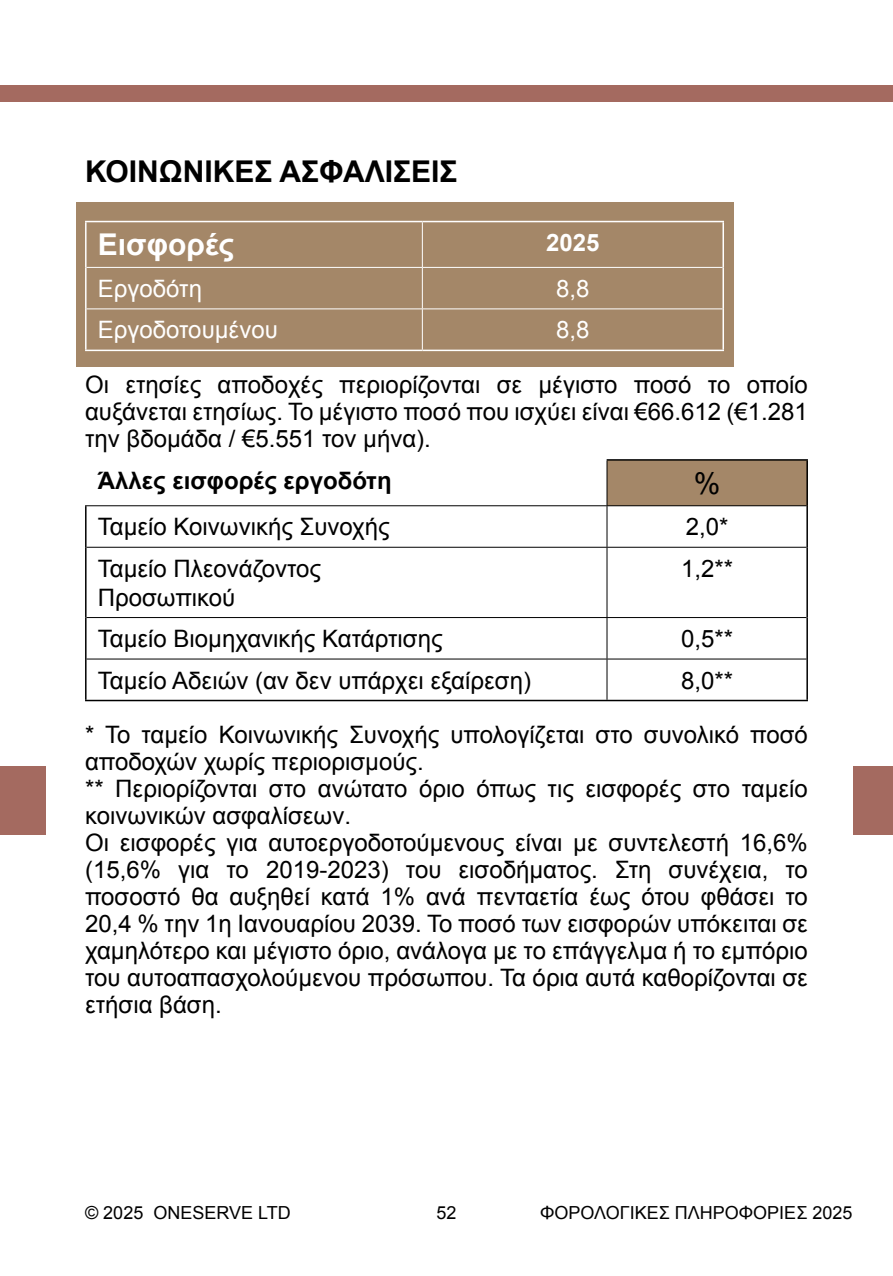
<style>
.page{position:relative;width:893px;height:1276px;background:#fff}
.page>*{position:absolute;margin:0;border:0;box-sizing:border-box;transform-origin:0 0}
.t1{font:700 30px "Arial";color:#000}
.t2{font:700 30px "Arial";color:#fff}
.t3{font:30px "Arial";color:#000}
.t4{font:24px/27px "Arial";color:#000}
.t5{font:24px "Arial";color:#fff}
.t6{font:700 24px "Arial";color:#000}
.t7{font:700 24px "Arial";color:#fff}
.t8{font:18px "Arial";color:#000}
</style>
<div class="page">
<div style="left:76px;top:202px;width:657px;height:164px;background:#a48768"></div>
<hr style="left:85px;top:221px;width:337px;height:1px;background:#fff">
<hr style="left:85px;top:222px;width:2px;height:45px;background:#fff">
<hr style="left:422px;top:221px;width:302px;height:1px;background:#fff">
<hr style="left:722px;top:222px;width:2px;height:45px;background:#fff">
<hr style="left:85px;top:267px;width:2px;height:42px;background:#fff">
<hr style="left:722px;top:267px;width:2px;height:42px;background:#fff">
<hr style="left:85px;top:309px;width:2px;height:41px;background:#fff">
<hr style="left:722px;top:309px;width:2px;height:41px;background:#fff">
<hr style="left:85px;top:350px;width:337px;height:1px;background:#fff">
<hr style="left:422px;top:350px;width:302px;height:1px;background:#fff">
<hr style="left:422px;top:222px;width:1px;height:45px;background:#fff">
<hr style="left:87px;top:267px;width:335px;height:1px;background:#fff">
<hr style="left:422px;top:267px;width:300px;height:1px;background:#fff">
<hr style="left:422px;top:268px;width:1px;height:40px;background:#fff">
<hr style="left:87px;top:308px;width:335px;height:1px;background:#fff">
<hr style="left:422px;top:308px;width:300px;height:1px;background:#fff">
<hr style="left:422px;top:309px;width:1px;height:41px;background:#fff">
<div style="left:607px;top:460px;width:200px;height:46px;background:#a48768"></div>
<hr style="left:607px;top:459px;width:201px;height:2px;background:#000">
<hr style="left:806px;top:461px;width:2px;height:45px;background:#000">
<hr style="left:85px;top:506px;width:2px;height:41px;background:#000">
<hr style="left:806px;top:506px;width:2px;height:41px;background:#000">
<hr style="left:85px;top:547px;width:2px;height:70px;background:#000">
<hr style="left:806px;top:547px;width:2px;height:70px;background:#000">
<hr style="left:85px;top:617px;width:2px;height:42px;background:#000">
<hr style="left:806px;top:617px;width:2px;height:42px;background:#000">
<hr style="left:85px;top:659px;width:2px;height:41px;background:#000">
<hr style="left:806px;top:659px;width:2px;height:41px;background:#000">
<hr style="left:85px;top:700px;width:522px;height:1px;background:#000">
<hr style="left:607px;top:700px;width:201px;height:1px;background:#000">
<hr style="left:606px;top:461px;width:1px;height:44px;background:#000">
<hr style="left:85px;top:505px;width:522px;height:1px;background:#000">
<hr style="left:607px;top:505px;width:199px;height:1px;background:#000">
<hr style="left:606px;top:506px;width:1px;height:41px;background:#000">
<hr style="left:87px;top:547px;width:520px;height:1px;background:#000">
<hr style="left:607px;top:547px;width:199px;height:1px;background:#000">
<hr style="left:606px;top:547px;width:1px;height:70px;background:#000">
<hr style="left:87px;top:617px;width:520px;height:1px;background:#000">
<hr style="left:607px;top:617px;width:199px;height:1px;background:#000">
<hr style="left:606px;top:618px;width:1px;height:40px;background:#000">
<hr style="left:87px;top:658px;width:520px;height:1px;background:#000">
<hr style="left:607px;top:658px;width:199px;height:1px;background:#000">
<hr style="left:606px;top:659px;width:1px;height:41px;background:#000">
<div style="left:0;top:766px;width:46px;height:68px;background:#a46a60"></div>
<div style="left:853px;top:766px;width:40px;height:68px;background:#a46a60"></div>
<div style="left:0;top:85px;width:893px;height:16px;background:#a46a60"></div>
<p class="t1" style="left:85px;top:151px;width:374px">ΚΟΙΝΩΝΙΚΕΣ ΑΣΦΑΛΙΣΕΙΣ</p>
<p class="t2" style="left:98px;top:225px;width:138px">Εισφορές</p>
<p class="t7" style="left:546px;top:227px;width:55px">2025</p>
<p class="t5" style="left:98px;top:273px;width:106px">Εργοδότη</p>
<p class="t5" style="left:556px;top:273px;width:35px">8,8</p>
<p class="t5" style="left:98px;top:314px;width:181px">Εργοδοτουμένου</p>
<p class="t5" style="left:556px;top:314px;width:35px">8,8</p>
<p class="t4" style="left:85px;top:371px;width:724px;text-align:justify">Οι ετησίες απoδoχές περιορίζονται σε μέγιστο ποσό το οποίο αυξάνεται ετησίως. Το μέγιστο ποσό που ισχύει είναι €66.612 (€1.281 την βδομάδα / €5.551 τον μήνα).</p>
<p class="t6" style="left:98px;top:465px;width:295px">Άλλες εισφορές εργοδότη</p>
<p class="t3" style="left:694px;top:463px;width:28px">%</p>
<p class="t4" style="left:98px;top:513px;width:293px">Ταμείο Κοινωνικής Συνοχής</p>
<p class="t4" style="left:686px;top:513px;width:44px">2,0*</p>
<p class="t4" style="left:98px;top:554px;width:225px;line-height:28.8px">Ταμείο Πλεονάζοντος<br>Προσωπικού</p>
<p class="t4" style="left:681px;top:555px;width:54px">1,2**</p>
<p class="t4" style="left:98px;top:625px;width:346px">Ταμείο Βιομηχανικής Κατάρτισης</p>
<p class="t4" style="left:681px;top:625px;width:54px">0,5**</p>
<p class="t4" style="left:98px;top:667px;width:435px">Ταμείο Αδειών (αν δεν υπάρχει εξαίρεση)</p>
<p class="t4" style="left:681px;top:667px;width:54px">8,0**</p>
<p class="t4" style="left:85px;top:721px;width:724px">* Το ταμείο Κοινωνικής Συνοχής υπολογίζεται στο συνολικό ποσό αποδοχών χωρίς περιορισμούς.<br>** Περιορίζονται στο ανώτατο όριο όπως τις εισφορές στο ταμείο κοινωνικών ασφαλίσεων.<br>Οι εισφορές για αυτοεργοδοτούμενους είναι με συντελεστή 16,6% (15,6% για το 2019-2023) του εισοδήματος. Στη συνέχεια, το ποσοστό θα αυξηθεί κατά 1% ανά πενταετία έως ότου φθάσει το 20,4 % την 1η Ιανουαρίου 2039. Το ποσό των εισφορών υπόκειται σε χαμηλότερο και μέγιστο όριο, ανάλογα με το επάγγελμα ή το εμπόριο του αυτοαπασχολούμενου πρόσωπου. Τα όρια αυτά καθορίζονται σε ετήσια βάση.</p>
<p class="t8" style="left:85px;top:1201px;width:207px">© 2025 ONESERVE LTD</p>
<p class="t8" style="left:436px;top:1201px;width:22px">52</p>
<p class="t8" style="left:540px;top:1201px;width:314px">ΦΟΡΟΛΟΓΙΚΕΣ ΠΛΗΡΟΦΟΡΙΕΣ 2025</p>
</div>
